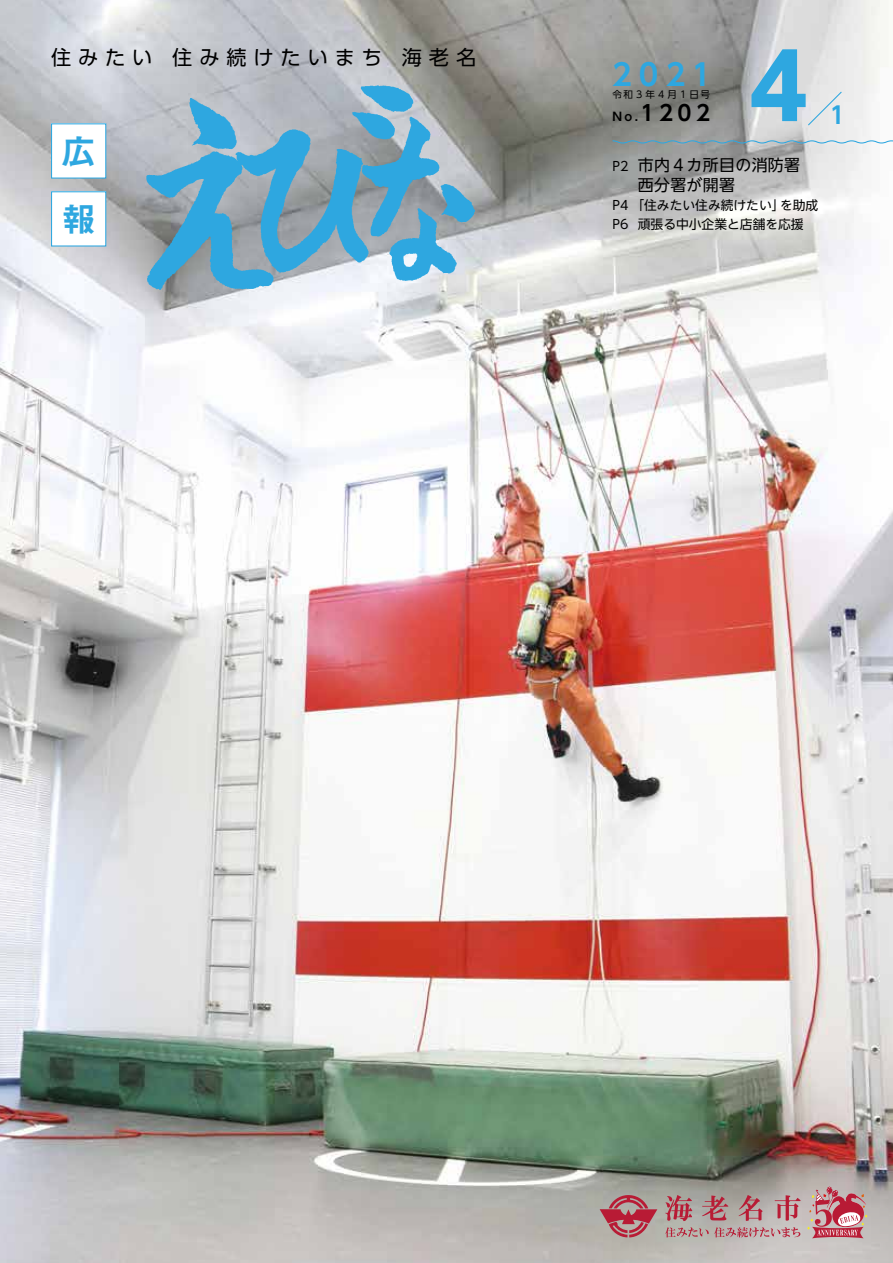
<style>
.page{position:relative;width:893px;height:1263px;background:#fff}
.page>*{position:absolute;margin:0;border:0;box-sizing:border-box;transform-origin:0 0}
.t1{font:700 89.25px "UD Shin Go NT Pro";color:#2ea7e0}
.t2{font:34.05px "Midashi Go Pro MB31";color:#2ea7e0}
.t3{font:700 29.7px "UD Shin Go NT Pro De";color:#2ea7e0}
.t4{font:700 23.4px "UD Shin Go NT Pro De";color:#2ea7e0}
.t5{font:700 21.3px "UD Shin Go NT Pro De";color:#000}
.t6{font:20.25px "UD Shin Go Pro";letter-spacing:.34em;color:#000}
.t7{font:15.9px/19.2px "UD Shin Go NT Pro";letter-spacing:.02em;color:#000}
.t8{font:12.75px/19.2px "UD Shin Go NT Pro";color:#000}
.t9{font:9.6px "UD Shin Go NT Pro";letter-spacing:.155em;color:#000}
.s1{font-size:11.7px}
.s2{font-size:12.75px}
</style>
<div class="page">
<img style="left:0;top:0;width:893px;height:1263px">
<img style="left:510px;top:1127px;width:383px;height:136px">
<svg style="left:612px;top:140px;width:281px;height:4px"></svg>
<svg style="left:600px;top:1194px;width:57px;height:43px;background:#b37077"></svg>
<svg style="left:665px;top:1195px;width:27px;height:26px"></svg>
<svg style="left:702px;top:1195px;width:26px;height:25px"></svg>
<svg style="left:738px;top:1195px;width:25px;height:26px"></svg>
<svg style="left:775px;top:1195px;width:26px;height:26px"></svg>
<svg style="left:665px;top:1227px;width:135px;height:10px"></svg>
<svg style="left:807px;top:1186px;width:60px;height:52px;background:#c48289"></svg>
<svg style="left:807px;top:90px;width:36px;height:37px"></svg>
<div style="left:52px;top:192px;width:54px;height:54px;background:#fff"></div>
<div style="left:51px;top:191px;width:55px;height:56px;border:1px solid #2ea7e0"></div>
<div style="left:52px;top:124px;width:54px;height:54px;background:#fff"></div>
<div style="left:51px;top:123px;width:55px;height:56px;border:1px solid #2ea7e0"></div>
<img style="left:147px;top:85px;width:327px;height:204px">
<h3 class="t6" style="left:51px;top:40px;width:427px">住みたい 住み続けたいまち 海老名</h3>
<h2 class="t2" style="left:62px;top:124px;width:34px">広</h2>
<h2 class="t2" style="left:62px;top:192px;width:34px">報</h2>
<h3 class="t3" style="left:612px;top:50px;width:101px">2021</h3>
<p class="t9" style="left:612px;top:86px;width:99px">令和３年４月１日号</p>
<h3 class="t5" style="left:612px;top:95px;width:99px"><span class="s1">No.</span>1202</h3>
<h1 class="t1" style="left:749px;top:14px;width:60px">4</h1>
<p class="t7" style="left:638px;top:155px;width:180px;text-indent:-26px"><span class="s2">P2</span> 市内４カ所目の消防署　西分署が開署</p>
<p class="t8" style="left:612px;top:195px;width:208px">P4 「住みたい住み続けたい」を助成<br>P6 頑張る中小企業と店舗を応援</p>
<h3 class="t4" style="left:830px;top:96px;width:17px">1</h3>
</div>
